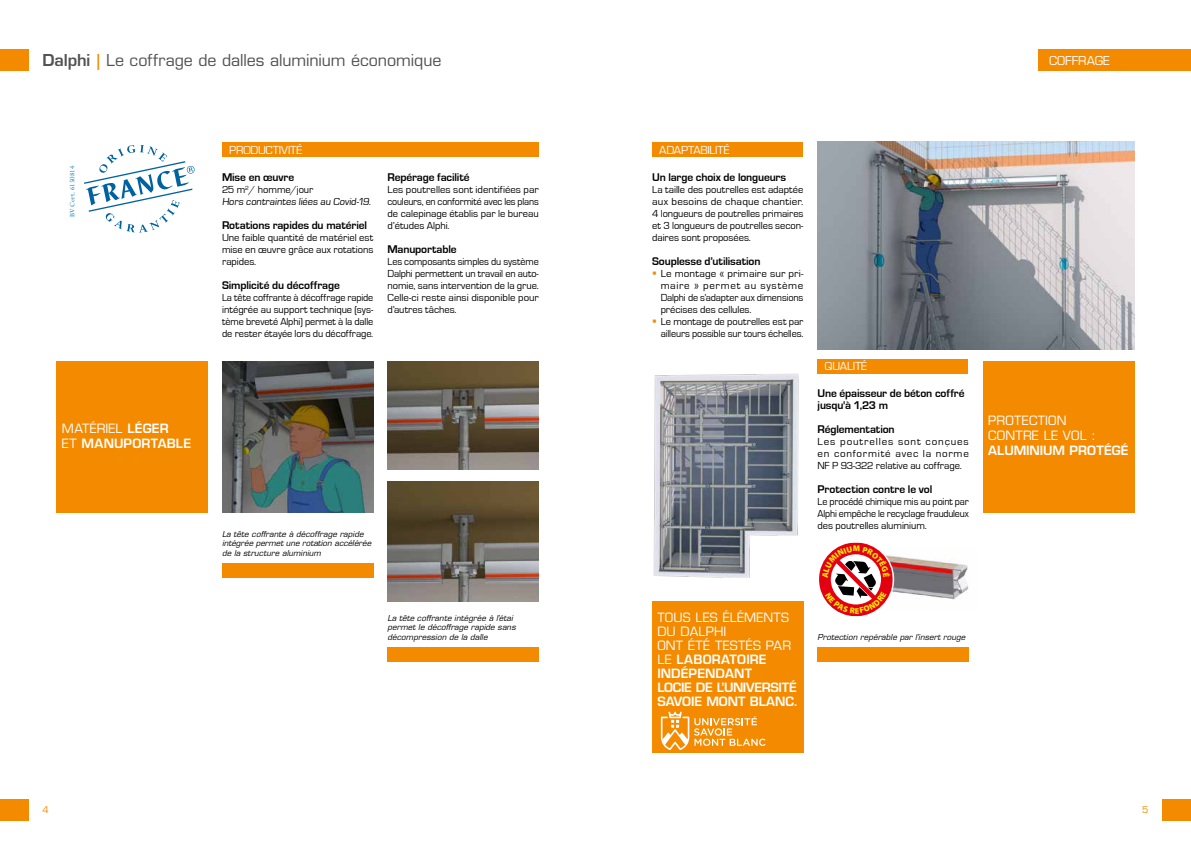
<style>
.page{position:relative;width:1191px;height:842px;background:#fff}
.page>*{position:absolute;margin:0;border:0;box-sizing:border-box;transform-origin:0 0}
.t1{font:16px "Eurostile LT Std";letter-spacing:-.005em;color:#525254}
.t2{font:600 12.5px/14px "Eurostile LT Std";color:#fff}
.t3{font:600 12.5px/15px "Eurostile LT Std";letter-spacing:.025em;color:#fff}
.t4{font:12.5px/15px "Eurostile LT Std";letter-spacing:.02em;color:#fff}
.t5{font:12px "Eurostile";letter-spacing:-.01em;color:#fff}
.t6{font:12px "Eurostile LT Std";letter-spacing:-.005em;color:#fff}
.t7{font:700 11.5px/12px "Eurostile";letter-spacing:-.01em;color:#000}
.t8{font:10.5px/12px "Eurostile";letter-spacing:-.005em;color:#000;text-align:justify}
.t9{font:10.5px/12px "Eurostile";letter-spacing:-.005em;color:#000;scale:1.05 1}
.t10{font:10.5px/12px "Eurostile";letter-spacing:-.005em;color:#000;text-align:justify;scale:.96 1}
.t11{font:9px "Eurostile LT Std";color:#f38a00}
.t12{font:italic 8px/9.6px "Eurostile LT Std";letter-spacing:.01em;color:#000}
.t13{font:7.6px "Perpetua";color:#0078b0}
.s1{font-weight:600}
.s2{font-weight:600;color:#f38a00}
.s3{font-weight:400}
</style>
<div class="page">
<div style="left:0;top:799px;width:28px;height:22px;background:#f38a00"></div>
<div style="left:1162px;top:799px;width:29px;height:22px;background:#f38a00"></div>
<div style="left:0;top:50px;width:28px;height:21px;background:#f38a00"></div>
<div style="left:1038px;top:50px;width:153px;height:21px;background:#f38a00"></div>
<div style="left:222px;top:143px;width:317px;height:14px;background:#f38a00"></div>
<div style="left:652px;top:143px;width:150px;height:14px;background:#f38a00"></div>
<div style="left:817px;top:359px;width:151px;height:14px;background:#f38a00"></div>
<div style="left:57px;top:361px;width:151px;height:151px;background:#f38a00"></div>
<svg style="left:84px;top:145px;width:110px;height:88px"></svg>
<div style="left:983px;top:361px;width:151px;height:151px;background:#f38a00"></div>
<div style="left:222px;top:563px;width:151px;height:14px;background:#f38a00"></div>
<img style="left:222px;top:361px;width:151px;height:151px">
<div style="left:387px;top:647px;width:152px;height:14px;background:#f38a00"></div>
<img style="left:387px;top:361px;width:152px;height:108px">
<img style="left:387px;top:481px;width:152px;height:120px">
<img style="left:817px;top:142px;width:317px;height:207px">
<img style="left:653px;top:373px;width:146px;height:205px">
<div style="left:817px;top:647px;width:152px;height:14px;background:#f38a00"></div>
<img style="left:892px;top:556px;width:77px;height:44px">
<div style="left:652px;top:601px;width:151px;height:151px;background:#f38a00"></div>
<svg style="left:661px;top:712px;width:104px;height:38px"></svg>
<svg style="left:819px;top:542px;width:73px;height:74px"></svg>
<h1 class="t1" style="left:43px;top:51px;width:400px"><span class="s1">Dalphi</span> <span class="s2">|</span> Le coffrage de dalles aluminium économique</h1>
<p class="t6" style="left:1049px;top:53px;width:62px">COFFRAGE</p>
<p class="t13" style="left:68px;top:217px;width:53px;rotate:-90deg">BV Cert. 6150814</p>
<p class="t5" style="left:229px;top:144px;width:75px">PRODUCTIVITÉ</p>
<p class="t7" style="left:222px;top:171px;width:74px">Mise en œuvre</p>
<p class="t8" style="left:222px;top:184px;width:152px">25 m<sup>2</sup>/ homme/jour<br>Hors contraintes liées au Covid-19.</p>
<p class="t7" style="left:222px;top:219px;width:146px">Rotations rapides du matériel</p>
<p class="t8" style="left:222px;top:232px;width:153px">Une faible quantité de matériel est mise en œuvre grâce aux rotations rapides.</p>
<p class="t7" style="left:222px;top:279px;width:119px">Simplicité du décoffrage</p>
<p class="t10" style="left:222px;top:292px;width:159px">La tête coffrante à décoffrage rapide intégrée au support technique (sys&shy;tème breveté Alphi) permet à la dalle de rester étayée lors du décoffrage.</p>
<p class="t7" style="left:387px;top:171px;width:84px">Repérage facilité</p>
<p class="t8" style="left:387px;top:184px;width:153px">Les poutrelles sont identifiées par couleurs, en conformité avec les plans de calepinage établis par le bureau d’études Alphi.</p>
<p class="t7" style="left:387px;top:243px;width:71px">Manuportable</p>
<p class="t8" style="left:387px;top:256px;width:153px">Les composants simples du système Dalphi permettent un travail en auto&shy;nomie, sans intervention de la grue.<br>Celle-ci reste ainsi disponible pour d’autres tâches.</p>
<p class="t3" style="left:62px;top:420px;width:131px"><span class="s3">MATÉRIEL</span> LÉGER<br><span class="s3">ET</span> MANUPORTABLE</p>
<p class="t12" style="left:222px;top:529px;width:151px">La tête coffrante à décoffrage rapide intégrée permet une rotation accélérée de la structure aluminium</p>
<p class="t12" style="left:387px;top:613px;width:130px">La tête coffrante intégrée à l’étai permet le décoffrage rapide sans décompression de la dalle</p>
<p class="t5" style="left:659px;top:144px;width:72px">ADAPTABILITÉ</p>
<p class="t7" style="left:652px;top:171px;width:135px">Un large choix de longueurs</p>
<p class="t8" style="left:652px;top:184px;width:153px">La taille des poutrelles est adaptée aux besoins de chaque chantier.<br>4 longueurs de poutrelles primaires et 3 longueurs de poutrelles secon&shy;daires sont proposées.</p>
<p class="t7" style="left:652px;top:255px;width:110px">Souplesse d’utilisation</p>
<p class="t9" style="left:660px;top:268px;width:137px">Le montage « primaire sur pri&shy;maire » permet au système<br>Dalphi de s’adapter aux dimensions précises des cellules.<br>Le montage de poutrelles est par ailleurs possible sur tours échelles.</p>
<p class="t5" style="left:824px;top:360px;width:44px">QUALITÉ</p>
<p class="t7" style="left:817px;top:387px;width:149px">Une épaisseur de béton coffré jusqu'à 1,23 m</p>
<p class="t7" style="left:817px;top:423px;width:79px">Réglementation</p>
<p class="t9" style="left:817px;top:436px;width:145px;text-align:justify">Les poutrelles sont conçues en conformité avec la norme NF P 93-322 relative au coffrage.</p>
<p class="t7" style="left:817px;top:483px;width:116px">Protection contre le vol</p>
<p class="t10" style="left:817px;top:496px;width:159px">Le procédé chimique mis au point par Alphi empêche le recyclage frauduleux des poutrelles aluminium.</p>
<p class="t4" style="left:988px;top:413px;width:109px">PROTECTION<br>CONTRE LE VOL :</p>
<p class="t2" style="left:988px;top:443px;width:142px">ALUMINIUM PROTÉGÉ</p>
<p class="t2" style="left:657px;top:610px;width:142px"><span class="s3">TOUS LES ÉLÉMENTS<br>DU DALPHI<br>ONT ÉTÉ TESTÉS PAR<br>LE</span> LABORATOIRE<br>INDÉPENDANT<br>LOCIE DE L’UNIVERSITÉ<br>SAVOIE MONT BLANC.</p>
<p class="t12" style="left:817px;top:632px;width:149px">Protection repérable par l’insert rouge</p>
<p class="t11" style="left:43px;top:805px;width:8px">4</p>
<p class="t11" style="left:1142px;top:805px;width:8px">5</p>
</div>
